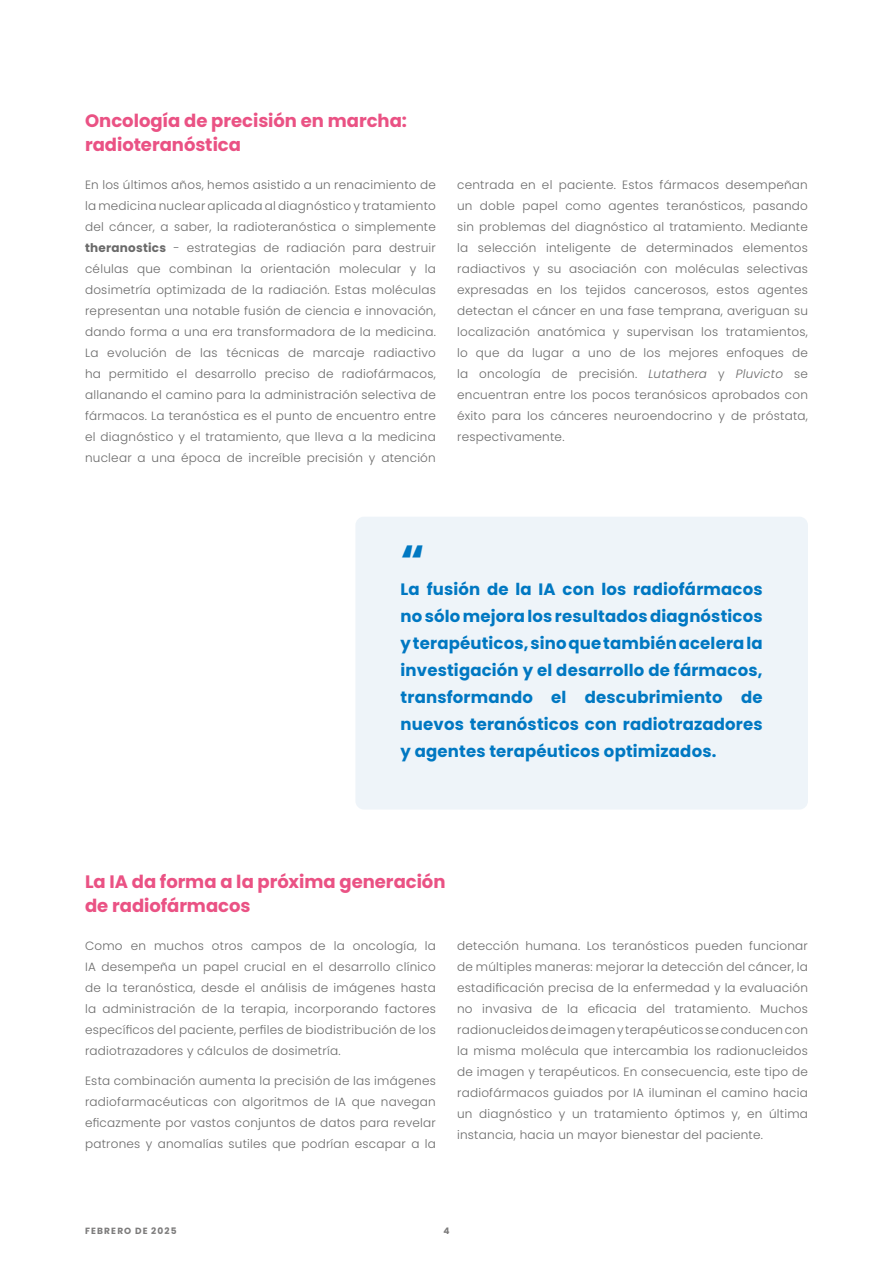
<style>
.page{position:relative;width:893px;height:1263px;background:#fff}
.page>*{position:absolute;margin:0;border:0;box-sizing:border-box;transform-origin:0 0}
.t1{font:700 45px "Poppins";color:#0078c2}
.t2{font:700 18px/24px "Poppins";color:#ea5284}
.t3{font:700 16.5px/27px "Poppins";letter-spacing:.01em;color:#0078c2;text-align:justify}
.t4{font:300 12px/21px "Poppins";letter-spacing:.02em;color:#6a6a6a;text-align:justify}
.t5{font:700 9px "Poppins";letter-spacing:.13em;color:#7c7b7b}
.s1{font-weight:700}
.s2{font-style:italic}
</style>
<div class="page">
<div style="left:355px;top:517px;width:453px;height:292px;background:#eef4f9;border-radius:9px"></div>
<h2 class="t2" style="left:85px;top:108px;width:323px">Oncología de precisión en marcha: radioteranóstica</h2>
<p class="t4" style="left:85px;top:174px;width:352px">En los últimos años, hemos asistido a un renacimiento de la medicina nuclear aplicada al diagnóstico y tratamiento del cáncer, a saber, la radioteranóstica o simplemente <span class="s1">theranostics</span> - estrategias de radiación para destruir células que combinan la orientación molecular y la dosimetría optimizada de la radiación. Estas moléculas representan una notable fusión de ciencia e innovación, dando forma a una era transformadora de la medicina.<br>La evolución de las técnicas de marcaje radiactivo ha permitido el desarrollo preciso de radiofármacos, allanando el camino para la administración selectiva de fármacos. La teranóstica es el punto de encuentro entre el diagnóstico y el tratamiento, que lleva a la medicina nuclear a una época de increíble precisión y atención</p>
<p class="t4" style="left:457px;top:174px;width:352px">centrada en el paciente. Estos fármacos desempeñan un doble papel como agentes teranósticos, pasando sin problemas del diagnóstico al tratamiento. Mediante la selección inteligente de determinados elementos radiactivos y su asociación con moléculas selectivas expresadas en los tejidos cancerosos, estos agentes detectan el cáncer en una fase temprana, averiguan su localización anatómica y supervisan los tratamientos, lo que da lugar a uno de los mejores enfoques de la oncología de precisión. <span class="s2">Lutathera</span> y <span class="s2">Pluvicto</span> se encuentran entre los pocos teranósicos aprobados con éxito para los cánceres neuroendocrino y de próstata, respectivamente.</p>
<h1 class="t1" style="left:400px;top:535px;width:26px">“</h1>
<p class="t3" style="left:401px;top:575px;width:363px">La fusión de la IA con los radiofármacos no sólo mejora los resultados diagnósticos y terapéuticos, sino que también acelera la investigación y el desarrollo de fármacos, transformando el descubrimiento de nuevos teranósticos con radiotrazadores y agentes terapéuticos optimizados.</p>
<h2 class="t2" style="left:85px;top:870px;width:362px">La IA da forma a la próxima generación de radiofármacos</h2>
<p class="t4" style="left:85px;top:935px;width:352px">Como en muchos otros campos de la oncología, la IA desempeña un papel crucial en el desarrollo clínico de la teranóstica, desde el análisis de imágenes hasta la administración de la terapia, incorporando factores específicos del paciente, perfiles de biodistribución de los radiotrazadores y cálculos de dosimetría.</p>
<p class="t4" style="left:85px;top:1070px;width:352px">Esta combinación aumenta la precisión de las imágenes radiofarmacéuticas con algoritmos de IA que navegan eficazmente por vastos conjuntos de datos para revelar patrones y anomalías sutiles que podrían escapar a la</p>
<p class="t4" style="left:457px;top:935px;width:352px">detección humana. Los teranósticos pueden funcionar de múltiples maneras: mejorar la detección del cáncer, la estadificación precisa de la enfermedad y la evaluación no invasiva de la eficacia del tratamiento. Muchos radionucleidos de imagen y terapéuticos se conducen con la misma molécula que intercambia los radionucleidos de imagen y terapéuticos. En consecuencia, este tipo de radiofármacos guiados por IA iluminan el camino hacia un diagnóstico y un tratamiento óptimos y, en última instancia, hacia un mayor bienestar del paciente.</p>
<p class="t5" style="left:85px;top:1225px;width:93px">FEBRERO DE 2025</p>
<p class="t5" style="left:443px;top:1225px;width:8px">4</p>
</div>
